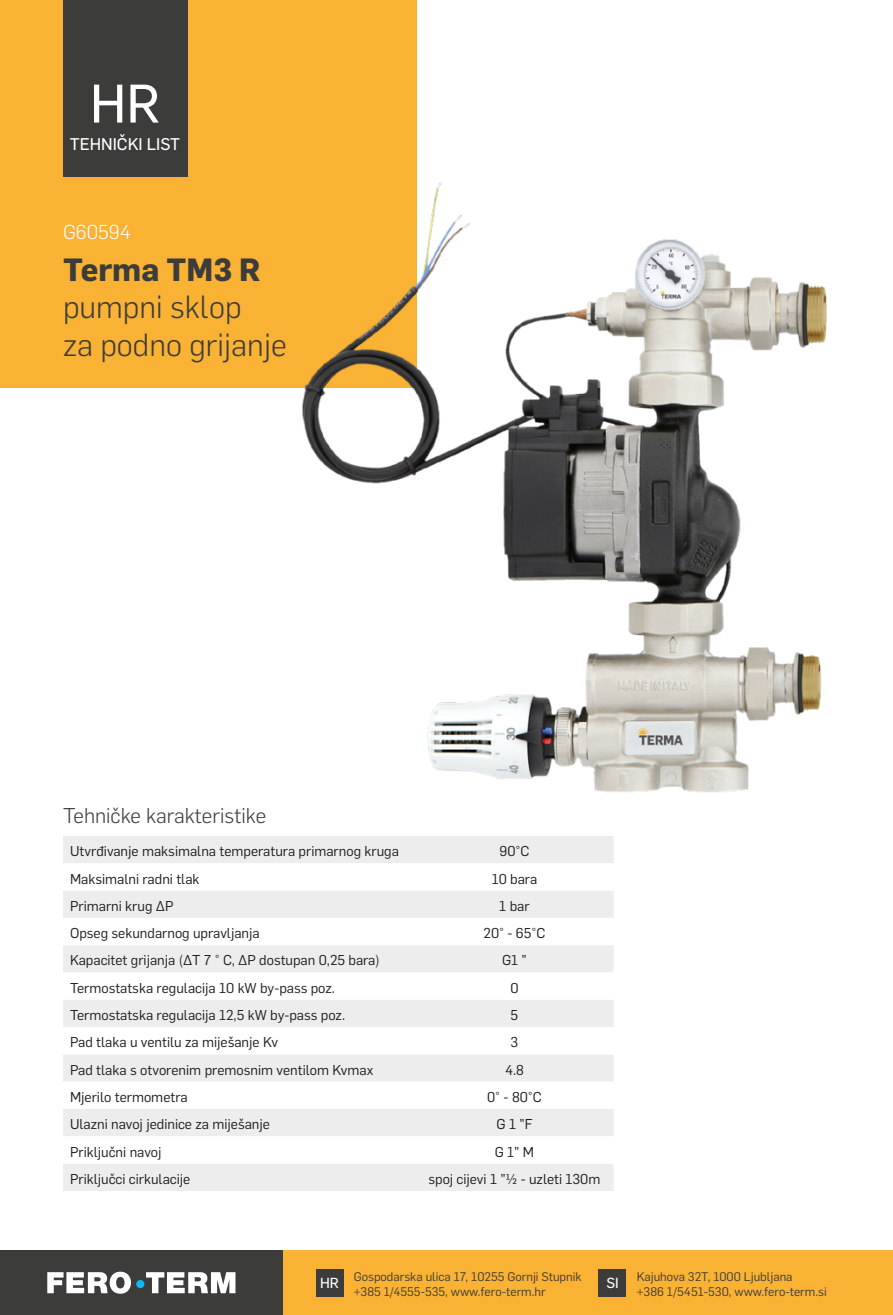
<style>
.page{position:relative;width:893px;height:1315px;background:#fff}
.page>*{position:absolute;margin:0;border:0;box-sizing:border-box;transform-origin:0 0}
.t1{font:53.2px "Flama Basic";color:#fff}
.t2{font:300 31.5px/37.8px "Flama";color:#3c3c3b}
.t3{font:700 31.5px "Flama";color:#3c3c3b}
.t4{font:300 21px "Flama";color:#3c3c3b}
.t5{font:300 19.78px "Flama";color:#fff}
.t6{font:16.62px "Flama Basic";color:#fff}
.t7{font:14.35px "Flama Basic";color:#fff}
.t8{font:14px "Flama";color:#1d1d1b}
.t9{font:12.25px/15.8px "Flama";color:#3c3c3b}
</style>
<div class="page">
<div style="left:0;top:1250px;width:893px;height:65px;background:#f9b234"></div>
<div style="left:316px;top:1269px;width:27px;height:27px;background:#3c3c3b"></div>
<div style="left:599px;top:1269px;width:27px;height:27px;background:#3c3c3b"></div>
<div style="left:0;top:1250px;width:283px;height:65px;background:#3c3c3b"></div>
<svg style="left:47px;top:1271px;width:188px;height:22px"></svg>
<div style="left:136px;top:1280px;width:8px;height:8px;background:#0bbbef;border-radius:50%"></div>
<div style="left:0;top:0;width:417px;height:387px;background:#f9b234"></div>
<div style="left:63px;top:0;width:124px;height:177px;background:#3c3c3b"></div>
<img style="left:280px;top:182px;width:547px;height:610px">
<div style="left:63px;top:836px;width:551px;height:355px;background:#ededed"></div>
<svg style="left:63px;top:863px;width:551px;height:300px"></svg>
<h1 class="t1" style="left:90px;top:66px;width:72px">HR</h1>
<p class="t6" style="left:70px;top:132px;width:112px">TEHNIČKI LIST</p>
<h3 class="t5" style="left:63px;top:218px;width:70px">G60594</h3>
<h2 class="t3" style="left:63px;top:246px;width:199px">Terma TM3 R</h2>
<h2 class="t2" style="left:63px;top:287px;width:225px">pumpni sklop<br>za podno grijanje</h2>
<h3 class="t4" style="left:63px;top:801px;width:205px">Tehničke karakteristike</h3>
<p class="t8" style="left:70px;top:841px;width:330px">Utvrđivanje maksimalna temperatura primarnog kruga</p>
<p class="t8" style="left:499px;top:841px;width:31px">90°C</p>
<p class="t8" style="left:70px;top:869px;width:131px">Maksimalni radni tlak</p>
<p class="t8" style="left:492px;top:869px;width:47px">10 bara</p>
<p class="t8" style="left:70px;top:896px;width:105px">Primarni krug ΔP</p>
<p class="t8" style="left:499px;top:896px;width:32px">1 bar</p>
<p class="t8" style="left:70px;top:923px;width:191px">Opseg sekundarnog upravljanja</p>
<p class="t8" style="left:483px;top:923px;width:63px">20° - 65°C</p>
<p class="t8" style="left:70px;top:951px;width:311px">Kapacitet grijanja (ΔT 7 ° C, ΔP dostupan 0,25 bara)</p>
<p class="t8" style="left:502px;top:951px;width:26px">G1 ”</p>
<p class="t8" style="left:70px;top:978px;width:267px">Termostatska regulacija 10 kW by-pass poz.</p>
<p class="t8" style="left:510px;top:978px;width:10px">0</p>
<p class="t8" style="left:70px;top:1005px;width:277px">Termostatska regulacija 12,5 kW by-pass poz.</p>
<p class="t8" style="left:511px;top:1005px;width:9px">5</p>
<p class="t8" style="left:70px;top:1032px;width:210px">Pad tlaka u ventilu za miješanje Kv</p>
<p class="t8" style="left:511px;top:1032px;width:9px">3</p>
<p class="t8" style="left:70px;top:1060px;width:305px">Pad tlaka s otvorenim premosnim ventilom Kvmax</p>
<p class="t8" style="left:505px;top:1060px;width:20px">4.8</p>
<p class="t8" style="left:70px;top:1087px;width:119px">Mjerilo termometra</p>
<p class="t8" style="left:487px;top:1087px;width:56px">0° - 80°C</p>
<p class="t8" style="left:70px;top:1114px;width:202px">Ulazni navoj jedinice za miješanje</p>
<p class="t8" style="left:496px;top:1114px;width:38px">G 1 ”F</p>
<p class="t8" style="left:70px;top:1142px;width:93px">Priključni navoj</p>
<p class="t8" style="left:495px;top:1142px;width:41px">G 1” M</p>
<p class="t8" style="left:70px;top:1169px;width:122px">Priključci cirkulacije</p>
<p class="t8" style="left:428px;top:1169px;width:174px">spoj cijevi 1 ”½ - uzleti 130m</p>
<p class="t9" style="left:354px;top:1267px;width:229px">Gospodarska ulica 17, 10255 Gornji Stupnik +385 1/4555-535, www.fero-term.hr</p>
<p class="t9" style="left:637px;top:1267px;width:191px">Kajuhova 32T, 1000 Ljubljana<br>+386 1/5451-530, www.fero-term.si</p>
<p class="t7" style="left:320px;top:1272px;width:20px">HR</p>
<p class="t7" style="left:606px;top:1272px;width:14px">SI</p>
</div>
